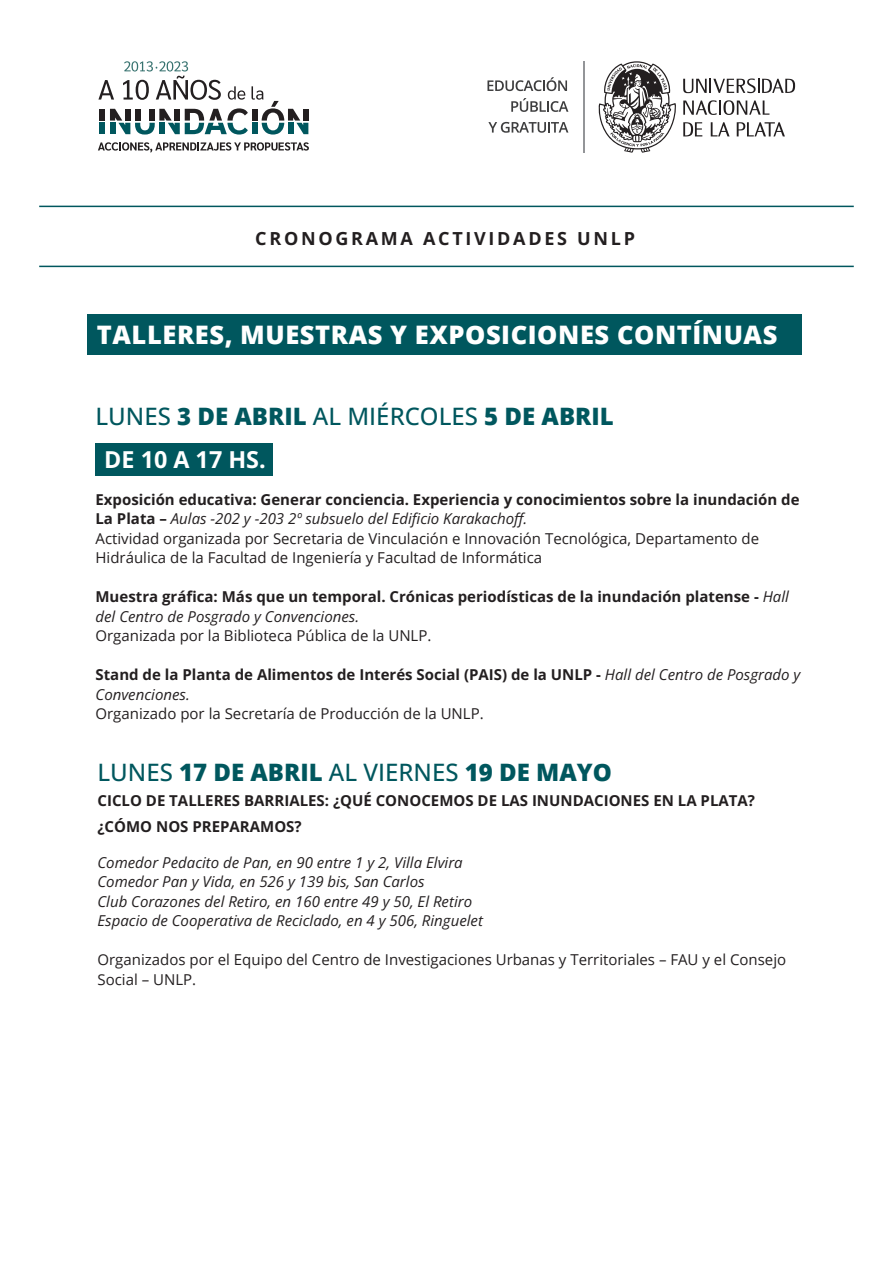
<style>
.page{position:relative;width:893px;height:1263px;background:#fff}
.page>*{position:absolute;margin:0;border:0;box-sizing:border-box;transform-origin:0 0}
.t1{font:800 25.5px "Open Sans";letter-spacing:.02em;color:#fff}
.t2{font:500 24px "Open Sans";color:#00575e}
.t3{font:800 24px "Open Sans";color:#00575e}
.t4{font:700 23.4px "Open Sans";color:#fff}
.t5{font:700 18px "Open Sans";letter-spacing:.15em;color:#231f20}
.t6{font:15px/19.5px "Open Sans";color:#231f20}
.t7{font:700 15px/19.5px "Open Sans";color:#231f20}
.t8{font:italic 15px/19.5px "Open Sans";color:#231f20}
.s1{font-weight:800}
.s2{font-weight:700}
.s3{font-style:italic}
.s4{font-weight:400;font-style:italic}
.s5{font-weight:500}
</style>
<div class="page">
<svg style="left:98px;top:61px;width:210px;height:74px"></svg>
<svg style="left:98px;top:142px;width:211px;height:11px"></svg>
<hr style="left:583px;top:61px;width:1px;height:92px;background:#939598">
<svg style="left:683px;top:79px;width:112px;height:14px"></svg>
<svg style="left:683px;top:100px;width:86px;height:15px"></svg>
<svg style="left:711px;top:122px;width:19px;height:14px"></svg>
<svg style="left:683px;top:122px;width:19px;height:14px"></svg>
<svg style="left:737px;top:122px;width:48px;height:14px"></svg>
<svg style="left:598px;top:61px;width:78px;height:92px"></svg>
<svg style="left:487px;top:77px;width:80px;height:14px"></svg>
<svg style="left:511px;top:98px;width:57px;height:14px"></svg>
<svg style="left:488px;top:122px;width:80px;height:11px"></svg>
<hr style="left:39px;top:206px;width:815px;height:1px;background:#00575e">
<hr style="left:39px;top:266px;width:815px;height:1px;background:#00575e">
<div style="left:87px;top:314px;width:714px;height:41px;background:#00575e"></div>
<div style="left:96px;top:443px;width:177px;height:32px;background:#00575e"></div>
<p class="t5" style="left:255px;top:226px;width:381px">CRONOGRAMA ACTIVIDADES UNLP</p>
<h1 class="t1" style="left:97px;top:316px;width:682px">TALLERES, MUESTRAS Y EXPOSICIONES CONTÍNUAS</h1>
<h2 class="t2" style="left:96px;top:400px;width:520px">LUNES <span class="s1">3 DE ABRIL</span> AL MIÉRCOLES <span class="s1">5 DE ABRIL</span></h2>
<h3 class="t4" style="left:104px;top:443px;width:163px">DE 10 A 17 HS.</h3>
<p class="t6" style="left:96px;top:489px;width:706px"><span class="s2">Exposición educativa: Generar conciencia. Experiencia y conocimientos sobre la inundación de La Plata –</span> <span class="s3">Aulas -202 y -203 2º subsuelo del Edificio Karakachoff.<br></span>Actividad organizada por Secretaria de Vinculación e Innovación Tecnológica, Departamento de Hidráulica de la Facultad de Ingeniería y Facultad de Informática</p>
<p class="t7" style="left:96px;top:587px;width:695px">Muestra gráfica: Más que un temporal. Crónicas periodísticas de la inundación platense - <span class="s4">Hall del Centro de Posgrado y Convenciones.</span></p>
<p class="t6" style="left:96px;top:626px;width:337px">Organizada por la Biblioteca Pública de la UNLP.</p>
<p class="t7" style="left:96px;top:665px;width:706px">Stand de la Planta de Alimentos de Interés Social (PAIS) de la UNLP - <span class="s4">Hall del Centro de Posgrado y<br>Convenciones.</span></p>
<p class="t6" style="left:96px;top:704px;width:390px">Organizado por la Secretaría de Producción de la UNLP.</p>
<h2 class="t3" style="left:98px;top:754px;width:516px"><span class="s5">LUNES</span> 17 DE ABRIL <span class="s5">AL VIERNES</span> 19 DE MAYO</h2>
<p class="t7" style="left:98px;top:788px;width:659px;line-height:25.5px">CICLO DE TALLERES BARRIALES: ¿QUÉ CONOCEMOS DE LAS INUNDACIONES EN LA PLATA? ¿CÓMO NOS PREPARAMOS?</p>
<p class="t8" style="left:98px;top:852px;width:387px">Comedor Pedacito de Pan, en 90 entre 1 y 2, Villa Elvira Comedor Pan y Vida, en 526 y 139 bis, San Carlos<br>Club Corazones del Retiro, en 160 entre 49 y 50, El Retiro Espacio de Cooperativa de Reciclado, en 4 y 506, Ringuelet</p>
<p class="t6" style="left:98px;top:950px;width:690px">Organizados por el Equipo del Centro de Investigaciones Urbanas y Territoriales – FAU y el Consejo<br>Social – UNLP.</p>
</div>
